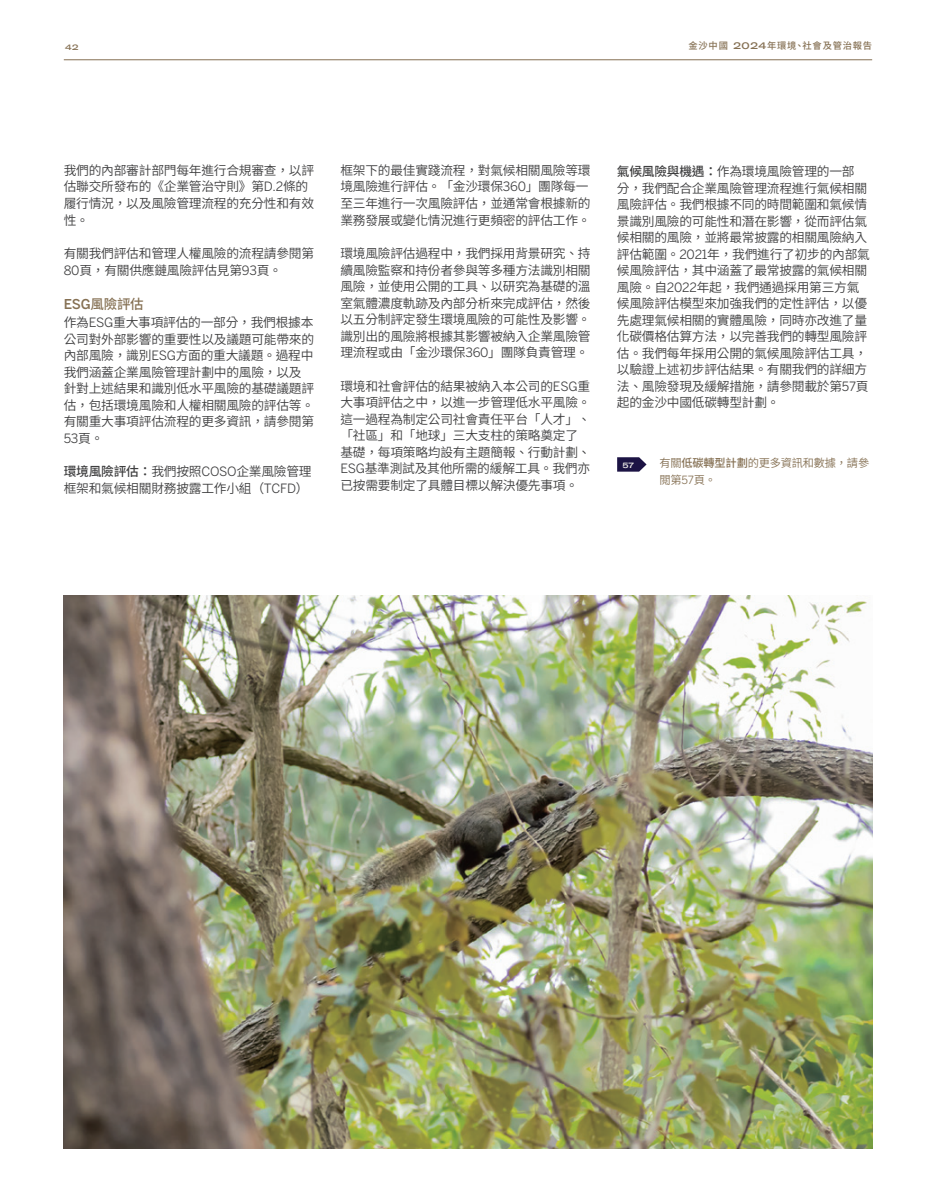
<style>
.page{position:relative;width:936px;height:1191px;background:#fff}
.page>*{position:absolute;margin:0;border:0;box-sizing:border-box;transform-origin:0 0}
.body-Text-Subhead-9pt-medium{font:500 13.5px "Source Han Sans TC";color:#857053}
.Body-Text{font:12.75px/16.5px "Source Han Sans TC";letter-spacing:-.02em;color:#3e3e3f}
.More-information{font:11.25px/16.5px "Source Han Sans TC";letter-spacing:-.02em;color:#857053}
.t1{font:500 9.3px "Source Han Sans TC";letter-spacing:.08em;color:#857053}
.t2{font:500 expanded 7.8px "GT America";color:#857053}
.Divider_heading{font:500 expanded 7.5px "GT America";color:#f3f1ec}
.s1{font-family:"GT America";font-stretch:expanded}
.s2{font-family:"Benton Sans"}
.s3{font-weight:500}
</style>
<div class="page">
<svg style="left:617px;top:457px;width:29px;height:14px"></svg>
<img style="left:64px;top:595px;width:808px;height:553px">
<hr style="left:64px;top:59px;width:808px;height:1px;background:#857053">
<p class="t2" style="left:65px;top:42px;width:15px">42</p>
<p class="t1" style="left:688px;top:41px;width:185px">金沙中國 <span class="s1">2024</span>年環境、社會及管治報告</p>
<p class="Body-Text" style="left:64px;top:162px;width:252px">我們的內部審計部門每年進行合規審查，以評估聯交所發布的《企業管治守則》第<span class="s2">D.2</span>條的履行情況，以及風險管理流程的充分性和有效性。</p>
<p class="Body-Text" style="left:64px;top:245px;width:252px">有關我們評估和管理人權風險的流程請參閱第<br><span class="s2">80</span>頁，有關供應鏈風險評估見第<span class="s2">93</span>頁。</p>
<p class="body-Text-Subhead-9pt-medium" style="left:64px;top:296px;width:81px"><span class="s2">ESG</span>風險評估</p>
<p class="Body-Text" style="left:64px;top:315px;width:252px">作為<span class="s2">ESG</span>重大事項評估的一部分，我們根據本公司對外部影響的重要性以及議題可能帶來的內部風險，識別<span class="s2">ESG</span>方面的重大議題。過程中我們涵蓋企業風險管理計劃中的風險，以及針對上述結果和識別低水平風險的基礎議題評估，包括環境風險和人權相關風險的評估等。有關重大事項評估流程的更多資訊，請參閱第<br><span class="s2">53</span>頁。</p>
<p class="Body-Text" style="left:64px;top:464px;width:249px"><span class="s3">環境風險評估：</span>我們按照<span class="s2">COSO</span>企業風險管理框架和氣候相關財務披露工作小組（<span class="s2">TCFD</span>）</p>
<p class="Body-Text" style="left:340px;top:162px;width:252px">框架下的最佳實踐流程，對氣候相關風險等環境風險進行評估。「金沙環保<span class="s2">360</span>」團隊每一至三年進行一次風險評估，並通常會根據新的業務發展或變化情況進行更頻密的評估工作。</p>
<p class="Body-Text" style="left:340px;top:245px;width:252px;text-align:justify">環境風險評估過程中，我們採用背景研究、持續風險監察和持份者參與等多種方法識別相關風險，並使用公開的工具、以研究為基礎的溫室氣體濃度軌跡及內部分析來完成評估，然後以五分制評定發生環境風險的可能性及影響。識別出的風險將根據其影響被納入企業風險管理流程或由「金沙環保<span class="s2">360</span>」團隊負責管理。</p>
<p class="Body-Text" style="left:340px;top:378px;width:252px">環境和社會評估的結果被納入本公司的<span class="s2">ESG</span>重大事項評估之中，以進一步管理低水平風險。這一過程為制定公司社會責任平台「人才」、「社區」和「地球」三大支柱的策略奠定了基礎，每項策略均設有主題簡報、行動計劃、<br><span class="s2">ESG</span>基準測試及其他所需的緩解工具。我們亦已按需要制定了具體目標以解決優先事項。</p>
<p class="Body-Text" style="left:617px;top:164px;width:254px"><span class="s3">氣候風險與機遇：</span>作為環境風險管理的一部分，我們配合企業風險管理流程進行氣候相關風險評估。我們根據不同的時間範圍和氣候情景識別風險的可能性和潛在影響，從而評估氣候相關的風險，並將最常披露的相關風險納入評估範圍。<span class="s2">2021</span>年，我們進行了初步的內部氣候風險評估，其中涵蓋了最常披露的氣候相關風險。自<span class="s2">2022</span>年起，我們通過採用第三方氣候風險評估模型來加強我們的定性評估，以優先處理氣候相關的實體風險，同時亦改進了量化碳價格估算方法，以完善我們的轉型風險評估。我們每年採用公開的氣候風險評估工具，以驗證上述初步評估結果。有關我們的詳細方法、風險發現及緩解措施，請參閱載於第<span class="s2">57</span>頁起的金沙中國低碳轉型計劃。</p>
<p class="Divider_heading" style="left:622px;top:460px;width:13px">57</p>
<p class="More-information" style="left:659px;top:455px;width:211px">有關<span class="s3">低碳轉型計劃</span>的更多資訊和數據，請參閲第<span class="s2">57</span>頁。</p>
</div>
